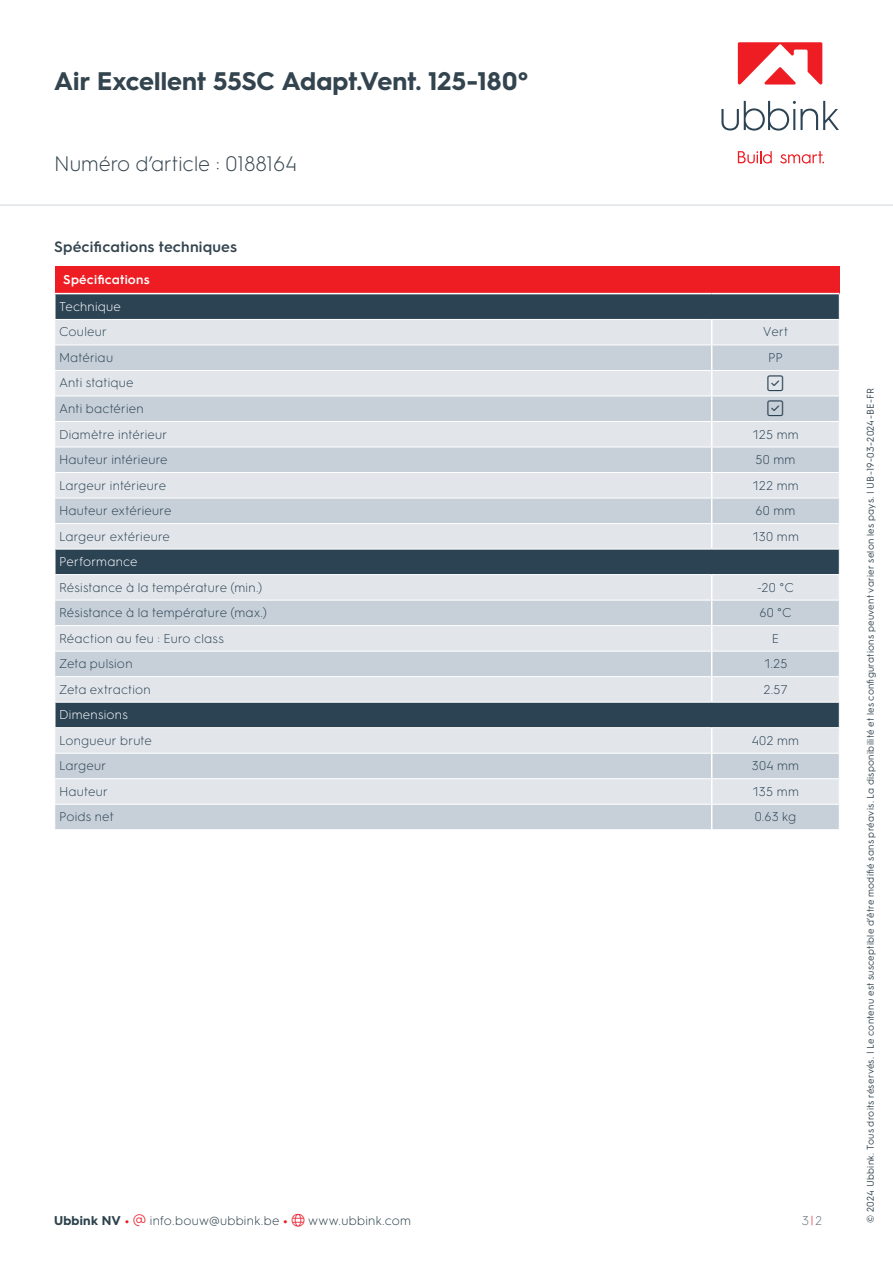
<style>
.page{position:relative;width:893px;height:1263px;background:#fff}
.page>*{position:absolute;margin:0;border:0;box-sizing:border-box;transform-origin:0 0}
.t1{font:700 25.5px "HGS3";letter-spacing:.005em;color:#33444f}
.t2{font:300 21px "HGS3";color:#33444f}
.t3{font:300 18px "Font Awesome 6 Pro";color:#2c4354}
.t4{font:600 15px "HGS3";letter-spacing:.01em;color:#33444f}
.t5{font:300 12.75px "HGS3";letter-spacing:.015em;color:#2c4354}
.t6{font:300 12.75px "HGS3";letter-spacing:.02em;color:#2c424c}
.t7{font:300 12.75px "HGS3";letter-spacing:.02em;color:#fff}
.t8{font:600 12.75px "HGS3";letter-spacing:.015em;color:#fff}
.t9{font:300 12.75px "HGS3";color:#66737c}
.t10{font:9.75px "HGS3";letter-spacing:.025em;color:#33444f}
.s1{font-weight:700}
.s2{font-weight:700;color:#e31e25}
.s3{color:#ee1f2d}
.s4{color:#e31e25}
</style>
<div class="page">
<div style="left:55px;top:266px;width:784px;height:28px;background:#ee1d23"></div>
<svg style="left:56px;top:294px;width:783px;height:25px;background:#2f4656"></svg>
<div style="left:55px;top:320px;width:784px;height:24px;background:#e2e6eb"></div>
<svg style="left:55px;top:345px;width:784px;height:484px;background:#c4ccd4"></svg>
<hr style="left:54px;top:293px;width:658px;height:1px;background:#fff">
<hr style="left:712px;top:293px;width:127px;height:1px;background:#fff">
<hr style="left:55px;top:370px;width:657px;height:1px;background:#fff">
<hr style="left:712px;top:370px;width:127px;height:1px;background:#fff">
<hr style="left:55px;top:396px;width:657px;height:1px;background:#fff">
<hr style="left:712px;top:396px;width:127px;height:1px;background:#fff">
<hr style="left:55px;top:421px;width:657px;height:1px;background:#fff">
<hr style="left:712px;top:421px;width:127px;height:1px;background:#fff">
<hr style="left:55px;top:447px;width:657px;height:1px;background:#fff">
<hr style="left:712px;top:447px;width:127px;height:1px;background:#fff">
<hr style="left:55px;top:472px;width:657px;height:1px;background:#fff">
<hr style="left:712px;top:472px;width:127px;height:1px;background:#fff">
<hr style="left:55px;top:498px;width:657px;height:1px;background:#fff">
<hr style="left:712px;top:498px;width:127px;height:1px;background:#fff">
<hr style="left:55px;top:523px;width:657px;height:1px;background:#fff">
<hr style="left:712px;top:523px;width:127px;height:1px;background:#fff">
<svg style="left:711px;top:320px;width:1px;height:229px"></svg>
<hr style="left:54px;top:549px;width:658px;height:1px;background:#fff">
<hr style="left:712px;top:549px;width:128px;height:1px;background:#fff">
<hr style="left:54px;top:549px;width:2px;height:25px;background:#fff">
<hr style="left:54px;top:574px;width:658px;height:1px;background:#fff">
<hr style="left:712px;top:574px;width:128px;height:1px;background:#fff">
<hr style="left:55px;top:600px;width:657px;height:1px;background:#fff">
<hr style="left:712px;top:600px;width:127px;height:1px;background:#fff">
<hr style="left:55px;top:625px;width:657px;height:1px;background:#fff">
<hr style="left:712px;top:625px;width:127px;height:1px;background:#fff">
<hr style="left:55px;top:651px;width:657px;height:1px;background:#fff">
<hr style="left:712px;top:651px;width:127px;height:1px;background:#fff">
<hr style="left:55px;top:676px;width:657px;height:1px;background:#fff">
<hr style="left:712px;top:676px;width:127px;height:1px;background:#fff">
<svg style="left:711px;top:575px;width:1px;height:127px"></svg>
<hr style="left:54px;top:702px;width:658px;height:1px;background:#fff">
<hr style="left:712px;top:702px;width:128px;height:1px;background:#fff">
<hr style="left:54px;top:703px;width:2px;height:24px;background:#fff">
<hr style="left:54px;top:727px;width:658px;height:1px;background:#fff">
<hr style="left:712px;top:727px;width:128px;height:1px;background:#fff">
<hr style="left:55px;top:753px;width:657px;height:1px;background:#fff">
<hr style="left:712px;top:753px;width:127px;height:1px;background:#fff">
<hr style="left:55px;top:778px;width:657px;height:1px;background:#fff">
<hr style="left:712px;top:778px;width:127px;height:1px;background:#fff">
<hr style="left:55px;top:804px;width:657px;height:1px;background:#fff">
<hr style="left:712px;top:804px;width:127px;height:1px;background:#fff">
<svg style="left:711px;top:728px;width:1px;height:101px"></svg>
<svg style="left:839px;top:294px;width:1px;height:434px"></svg>
<hr style="left:0;top:204px;width:893px;height:2px;background:#e1e4e6">
<svg style="left:721px;top:101px;width:118px;height:30px"></svg>
<svg style="left:738px;top:151px;width:34px;height:13px"></svg>
<svg style="left:780px;top:151px;width:44px;height:13px"></svg>
<svg style="left:738px;top:42px;width:84px;height:43px"></svg>
<svg style="left:768px;top:375px;width:15px;height:16px"></svg>
<svg style="left:768px;top:400px;width:15px;height:16px"></svg>
<h1 class="t1" style="left:54px;top:63px;width:476px">Air Excellent 55SC Adapt.Vent. 125-180°</h1>
<h2 class="t2" style="left:54px;top:150px;width:245px">Numéro d’article : 0188164</h2>
<p class="t4" style="left:54px;top:236px;width:185px">Spécifications techniques</p>
<p class="t8" style="left:63px;top:270px;width:88px">Spécifications</p>
<p class="t7" style="left:59px;top:297px;width:64px">Technique</p>
<p class="t5" style="left:59px;top:323px;width:49px">Couleur</p>
<p class="t5" style="left:763px;top:323px;width:27px">Vert</p>
<p class="t5" style="left:59px;top:349px;width:56px">Matériau</p>
<p class="t5" style="left:768px;top:349px;width:16px">PP</p>
<p class="t5" style="left:59px;top:374px;width:76px">Anti statique</p>
<h3 class="t3" style="left:768px;top:374px;width:17px">▲❑◆</h3>
<p class="t5" style="left:59px;top:400px;width:86px">Anti bactérien</p>
<h3 class="t3" style="left:768px;top:399px;width:17px">▲❑◆</h3>
<p class="t5" style="left:59px;top:425px;width:110px">Diamètre intérieur</p>
<p class="t5" style="left:752px;top:425px;width:48px">125 mm</p>
<p class="t5" style="left:59px;top:451px;width:110px">Hauteur intérieure</p>
<p class="t5" style="left:755px;top:451px;width:41px">50 mm</p>
<p class="t5" style="left:59px;top:476px;width:109px">Largeur intérieure</p>
<p class="t5" style="left:752px;top:476px;width:48px">122 mm</p>
<p class="t5" style="left:59px;top:502px;width:114px">Hauteur extérieure</p>
<p class="t5" style="left:755px;top:502px;width:42px">60 mm</p>
<p class="t5" style="left:59px;top:527px;width:113px">Largeur extérieure</p>
<p class="t5" style="left:752px;top:527px;width:48px">130 mm</p>
<p class="t7" style="left:59px;top:553px;width:80px">Performance</p>
<p class="t5" style="left:59px;top:578px;width:205px">Résistance à la température (min.)</p>
<p class="t5" style="left:757px;top:578px;width:38px">-20 °C</p>
<p class="t5" style="left:59px;top:604px;width:210px">Résistance à la température (max.)</p>
<p class="t5" style="left:759px;top:604px;width:34px">60 °C</p>
<p class="t5" style="left:59px;top:629px;width:166px">Réaction au feu : Euro class</p>
<p class="t5" style="left:772px;top:629px;width:9px">E</p>
<p class="t5" style="left:59px;top:655px;width:75px">Zeta pulsion</p>
<p class="t5" style="left:764px;top:655px;width:25px">1.25</p>
<p class="t5" style="left:59px;top:680px;width:93px">Zeta extraction</p>
<p class="t5" style="left:763px;top:680px;width:26px">2.57</p>
<p class="t7" style="left:59px;top:706px;width:70px">Dimensions</p>
<p class="t5" style="left:59px;top:732px;width:94px">Longueur brute</p>
<p class="t5" style="left:752px;top:732px;width:49px">402 mm</p>
<p class="t5" style="left:59px;top:757px;width:49px">Largeur</p>
<p class="t5" style="left:752px;top:757px;width:49px">304 mm</p>
<p class="t5" style="left:59px;top:783px;width:50px">Hauteur</p>
<p class="t5" style="left:752px;top:783px;width:48px">135 mm</p>
<p class="t5" style="left:59px;top:808px;width:56px">Poids net</p>
<p class="t5" style="left:755px;top:808px;width:43px">0.63 kg</p>
<p class="t6" style="left:54px;top:1211px;width:359px"><span class="s1">Ubbink NV</span> <span class="s2">•</span> <span class="s3">▼</span> info.bouw@ubbink.be <span class="s2">•</span> <span class="s3">●□</span> www.ubbink.com</p>
<p class="t9" style="left:802px;top:1211px;width:21px">3<span class="s4">|</span>2</p>
<p class="t10" style="left:864px;top:1222px;width:836px;rotate:-90deg">© 2024 Ubbink. Tous droits réservés. | Le contenu est susceptible d’être modifié sans préavis. La disponibilité et les configurations peuvent varier selon les pays. | UB-19-03-2024-BE-FR</p>
</div>
